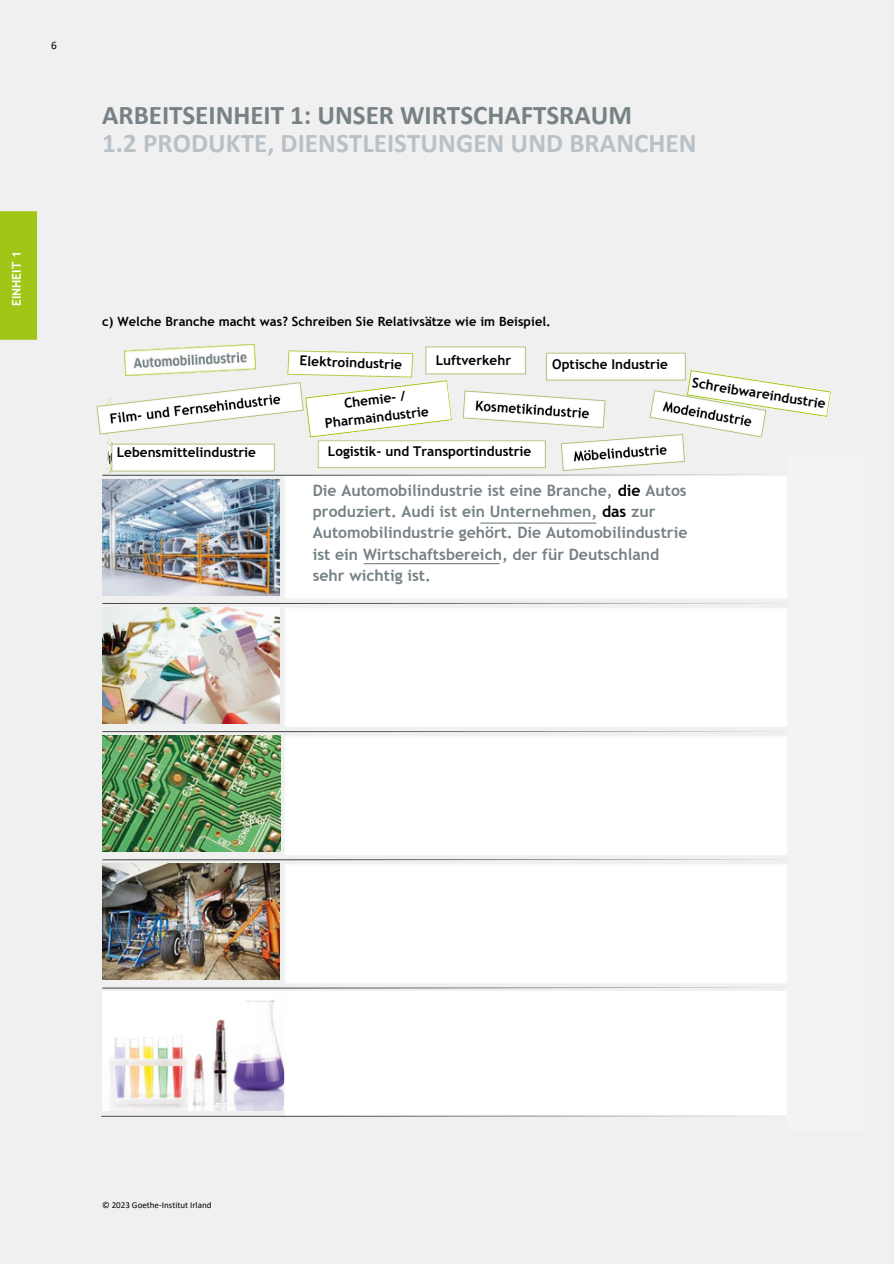
<style>
.page{position:relative;width:894px;height:1264px;background:#fff}
.page>*{position:absolute;margin:0;border:0;box-sizing:border-box;transform-origin:0 0}
.t1{font:700 27px/28.2px "Calibri";color:#bac1c6}
.t2{font:700 15.75px/21.3px "Trebuchet MS";color:#768186}
.t3{font:700 13.5px/18px "Trebuchet MS";color:#000;text-align:center}
.t4{font:700 12.75px "Trebuchet MS";letter-spacing:.005em;color:#000}
.t5{font:700 12px "Trebuchet MS";color:#fff}
.t6{font:11.4px "Calibri";color:#000}
.t7{font:9px "Calibri";color:#000}
.s1{color:#778186}
.s2{color:#000}
</style>
<div class="page">
<img style="left:0;top:0;width:893px;height:1263px">
<img style="left:103px;top:479px;width:176px;height:116px">
<img style="left:103px;top:607px;width:176px;height:116px">
<img style="left:103px;top:735px;width:177px;height:116px">
<img style="left:103px;top:863px;width:176px;height:116px">
<img style="left:103px;top:991px;width:683px;height:119px">
<img style="left:89px;top:339px;width:684px;height:139px">
<div style="left:0;top:212px;width:36px;height:127px;background:#a2c617"></div>
<div style="left:786px;top:456px;width:78px;height:673px;background:#f1f3f4"></div>
<svg style="left:305px;top:380px;width:147px;height:57px"></svg>
<svg style="left:686px;top:370px;width:145px;height:47px"></svg>
<div style="left:313px;top:497px;width:373px;height:98px;background:#fff"></div>
<hr style="left:480px;top:522px;width:116px;height:1px;background:#768186">
<hr style="left:363px;top:563px;width:136px;height:1px;background:#768186">
<p class="t6" style="left:51px;top:41px;width:7px">6</p>
<p class="t5" style="left:10px;top:306px;width:56px;rotate:-90deg">EINHEIT 1</p>
<h1 class="t1" style="left:102px;top:103px;width:595px"><span class="s1">ARBEITSEINHEIT 1: UNSER WIRTSCHAFTSRAUM<br></span>1.2 PRODUKTE, DIENSTLEISTUNGEN UND BRANCHEN</h1>
<p class="t4" style="left:102px;top:314px;width:450px">c) Welche Branche macht was? Schreiben Sie Relativsätze wie im Beispiel.</p>
<p class="t3" style="left:117px;top:443px;width:141px">Lebensmittelindustrie</p>
<h3 class="t3" style="left:300px;top:351px;width:104px;rotate:2deg">Elektroindustrie</h3>
<p class="t3" style="left:435px;top:351px;width:77px">Luftverkehr</p>
<p class="t3" style="left:322px;top:397px;width:106px;rotate:-7deg">Chemie- /<br>Pharmaindustrie</p>
<p class="t3" style="left:328px;top:442px;width:205px">Logistik- und Transportindustrie</p>
<p class="t3" style="left:552px;top:355px;width:117px">Optische Industrie</p>
<p class="t3" style="left:693px;top:374px;width:136px;rotate:9deg">Schreibwareindustrie</p>
<p class="t2" style="left:313px;top:479px;width:376px">Die Automobilindustrie ist eine Branche, <span class="s2">die</span> Autos produziert. Audi ist ein Unternehmen, <span class="s2">das</span> zur Automobilindustrie gehört. Die Automobilindustrie ist ein Wirtschaftsbereich, der für Deutschland sehr wichtig ist.</p>
<h4 class="t7" style="left:102px;top:1200px;width:111px">© 2023 Goethe-Institut Irland</h4>
</div>
